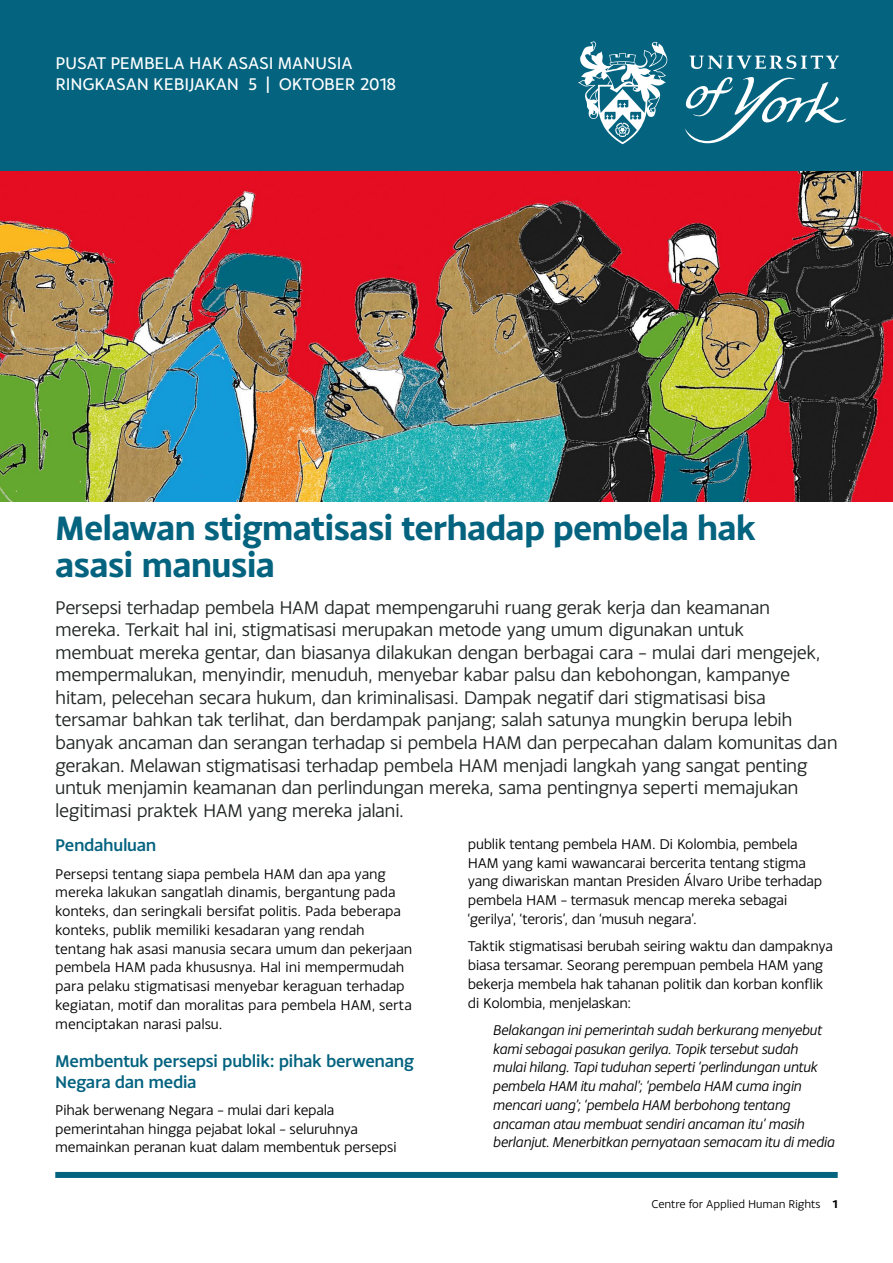
<style>
.page{position:relative;width:893px;height:1263px;background:#fff}
.page>*{position:absolute;margin:0;border:0;box-sizing:border-box;transform-origin:0 0}
.t1{font:700 36px/37.5px "Monsal Gothic";letter-spacing:-.025em;color:#04637f}
.t2{font:19.5px/22.5px "Monsal Gothic";letter-spacing:-.025em;color:#1f2522}
.t3{font:500 18px/21px "Monsal Gothic";letter-spacing:-.025em;color:#04637f}
.t4{font:18px/21px "Monsal Gothic";letter-spacing:-.01em;color:#fff}
.t5{font:15px/18.8px "Monsal Gothic";letter-spacing:-.015em;color:#000}
.t6{font:italic 15px/18.8px "Monsal Gothic";letter-spacing:-.015em;color:#000}
.t7{font:12px "Monsal Gothic";letter-spacing:-.01em;color:#000}
.t8{font:700 12px "Monsal Gothic";color:#000}
</style>
<div class="page">
<div style="left:0;top:0;width:893px;height:172px;background:#04637f"></div>
<svg style="left:685px;top:55px;width:161px;height:88px"></svg>
<svg style="left:578px;top:41px;width:89px;height:103px"></svg>
<div style="left:55px;top:1172px;width:783px;height:6px;background:#04637f"></div>
<img style="left:0;top:172px;width:893px;height:329px">
<p class="t4" style="left:55px;top:52px;width:342px">PUSAT PEMBELA HAK ASASI MANUSIA<br>RINGKASAN KEBIJAKAN 5 | OKTOBER 2018</p>
<h1 class="t1" style="left:55px;top:508px;width:702px">Melawan stigmatisasi terhadap pembela hak asasi manusia</h1>
<p class="t2" style="left:55px;top:595px;width:784px">Persepsi terhadap pembela HAM dapat mempengaruhi ruang gerak kerja dan keamanan mereka. Terkait hal ini, stigmatisasi merupakan metode yang umum digunakan untuk<br>membuat mereka gentar, dan biasanya dilakukan dengan berbagai cara – mulai dari mengejek, mempermalukan, menyindir, menuduh, menyebar kabar palsu dan kebohongan, kampanye hitam, pelecehan secara hukum, dan kriminalisasi. Dampak negatif dari stigmatisasi bisa tersamar bahkan tak terlihat, dan berdampak panjang; salah satunya mungkin berupa lebih banyak ancaman dan serangan terhadap si pembela HAM dan perpecahan dalam komunitas dan gerakan. Melawan stigmatisasi terhadap pembela HAM menjadi langkah yang sangat penting untuk menjamin keamanan dan perlindungan mereka, sama pentingnya seperti memajukan legitimasi praktek HAM yang mereka jalani.</p>
<p class="t3" style="left:55px;top:834px;width:103px">Pendahuluan</p>
<p class="t5" style="left:55px;top:864px;width:359px">Persepsi tentang siapa pembela HAM dan apa yang mereka lakukan sangatlah dinamis, bergantung pada konteks, dan seringkali bersifat politis. Pada beberapa konteks, publik memiliki kesadaran yang rendah tentang hak asasi manusia secara umum dan pekerjaan pembela HAM pada khususnya. Hal ini mempermudah para pelaku stigmatisasi menyebar keraguan terhadap kegiatan, motif dan moralitas para pembela HAM, serta menciptakan narasi palsu.</p>
<p class="t3" style="left:55px;top:1050px;width:360px">Membentuk persepsi publik: pihak berwenang<br>Negara dan media</p>
<p class="t5" style="left:55px;top:1100px;width:343px">Pihak berwenang Negara – mulai dari kepala pemerintahan hingga pejabat lokal – seluruhnya memainkan peranan kuat dalam membentuk persepsi</p>
<p class="t5" style="left:468px;top:834px;width:356px">publik tentang pembela HAM. Di Kolombia, pembela HAM yang kami wawancarai bercerita tentang stigma yang diwariskan mantan Presiden Álvaro Uribe terhadap pembela HAM – termasuk mencap mereka sebagai ‘gerilya’, ‘teroris’, dan ‘musuh negara’.</p>
<p class="t5" style="left:468px;top:936px;width:367px">Taktik stigmatisasi berubah seiring waktu dan dampaknya biasa tersamar. Seorang perempuan pembela HAM yang bekerja membela hak tahanan politik dan korban konflik di Kolombia, menjelaskan:</p>
<p class="t6" style="left:493px;top:1020px;width:343px">Belakangan ini pemerintah sudah berkurang menyebut kami sebagai pasukan gerilya. Topik tersebut sudah mulai hilang. Tapi tuduhan seperti ‘perlindungan untuk pembela HAM itu mahal’; ‘pembela HAM cuma ingin mencari uang’; ‘pembela HAM berbohong tentang ancaman atau membuat sendiri ancaman itu’ masih berlanjut. Menerbitkan pernyataan semacam itu di media</p>
<p class="t7" style="left:652px;top:1196px;width:171px">Centre for Applied Human Rights</p>
<p class="t8" style="left:832px;top:1196px;width:7px">1</p>
</div>
